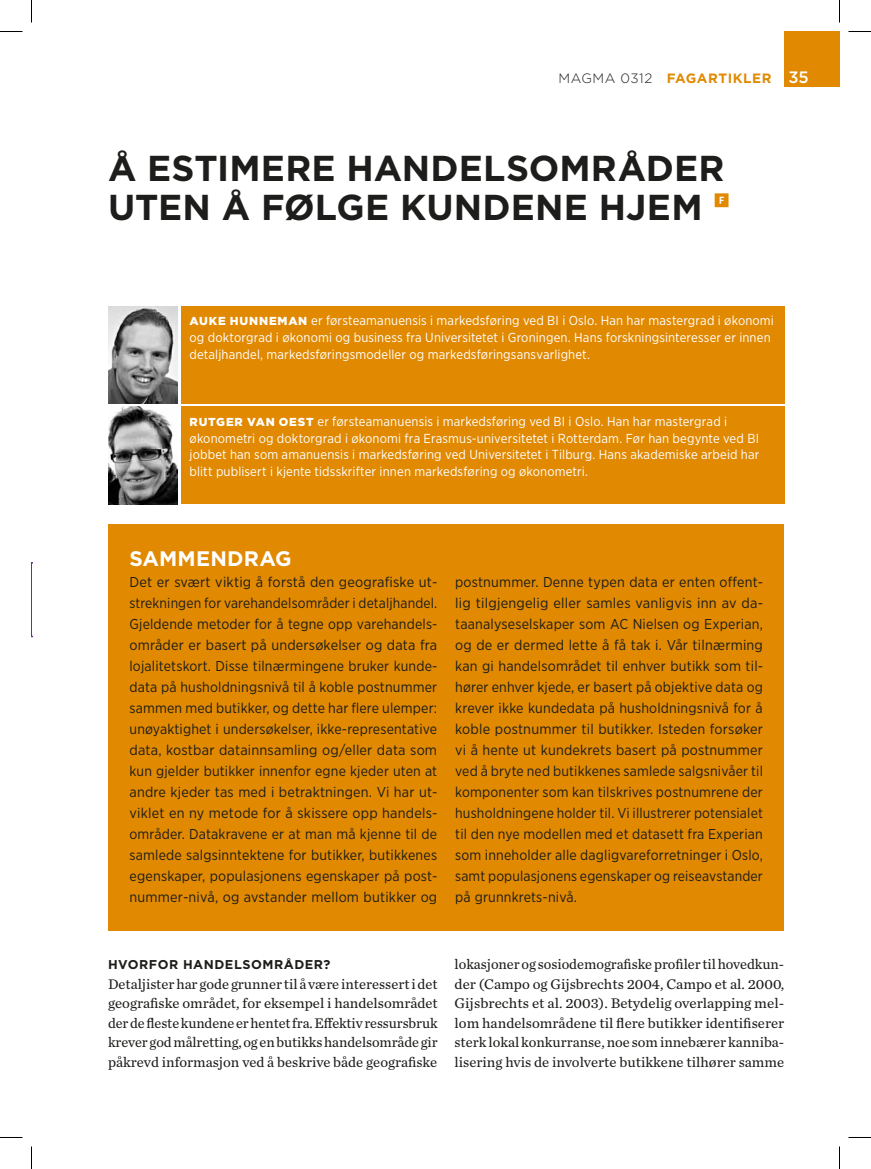
<style>
.page{position:relative;width:871px;height:1169px;background:#fff}
.page>*{position:absolute;margin:0;border:0;box-sizing:border-box;transform-origin:0 0}
.t1{font:700 36px/39px "Gotham";letter-spacing:.005em;color:#1d1d1b}
.t2{font:700 21px "Gotham";letter-spacing:.01em;color:#fff}
.t3{font:14.55px/19.5px "Chronicle Text G2";color:#1d1d1b;text-align:justify}
.t4{font:14.25px/21px "Gotham Narrow";letter-spacing:.01em;color:#1d1d1b;text-align:justify}
.t5{font:700 13.5px "Gotham";letter-spacing:.04em;color:#e18900}
.t6{font:13.05px/16.8px "Gotham Narrow";letter-spacing:.01em;color:#fff}
.t7{font:700 12.75px "Gotham";letter-spacing:.04em;color:#1d1d1b}
.t8{font:900 11.55px "Gotham";letter-spacing:.075em;color:#fff}
.s1{font-weight:300;color:#1d1d1b}
.s2{font-weight:500;font-size:16.5px;color:#fff}
.s3{font-family:"Gotham";font-weight:900;font-size:11.55px}
</style>
<div class="page">
<div style="left:784px;top:32px;width:55px;height:55px;background:#e18900"></div>
<div style="left:108px;top:524px;width:676px;height:406px;background:#e18900"></div>
<img style="left:108px;top:306px;width:70px;height:97px">
<div style="left:181px;top:306px;width:603px;height:97px;background:#e18900"></div>
<img style="left:108px;top:407px;width:70px;height:97px">
<div style="left:181px;top:407px;width:603px;height:97px;background:#e18900"></div>
<svg style="left:0;top:31px;width:22px;height:1px"></svg>
<svg style="left:848px;top:31px;width:23px;height:1px"></svg>
<svg style="left:0;top:1137px;width:22px;height:1px"></svg>
<svg style="left:848px;top:1137px;width:23px;height:1px"></svg>
<svg style="left:31px;top:0;width:1px;height:23px"></svg>
<svg style="left:31px;top:1146px;width:1px;height:23px"></svg>
<svg style="left:839px;top:0;width:1px;height:23px"></svg>
<svg style="left:839px;top:1146px;width:1px;height:23px"></svg>
<p class="t5" style="left:558px;top:69px;width:252px"><span class="s1">MAGMA 0312</span> FAGARTIKLER <span class="s2">35</span></p>
<h1 class="t1" style="left:108px;top:148px;width:623px">Å ESTIMERE HANDELSOMRÅDER<br>UTEN Å FØLGE KUNDENE HJEM <sup>F</sup></h1>
<p class="t6" style="left:190px;top:312px;width:586px;text-indent:122px">er førsteamanuensis i markedsføring ved BI i Oslo. Han har mastergrad i økonomi og doktorgrad i økonomi og business fra Universitetet i Groningen. Hans forskningsinteresser er innen detaljhandel, markedsføringsmodeller og markedsføringsansvarlighet.</p>
<p class="t8" style="left:190px;top:313px;width:106px">AUKE HUNNEMAN</p>
<p class="t6" style="left:190px;top:412px;width:571px"><span class="s3">RUTGER VAN OEST</span> er førsteamanuensis i markedsføring ved BI i Oslo. Han har mastergrad i økonometri og doktorgrad i økonomi fra Erasmus-universitetet i Rotterdam. Før han begynte ved BI jobbet han som amanuensis i markedsføring ved Universitetet i Tilburg. Hans akademiske arbeid har blitt publisert i kjente tidsskrifter innen markedsføring og økonometri.</p>
<h2 class="t2" style="left:129px;top:544px;width:164px">SAMMENDRAG</h2>
<p class="t4" style="left:129px;top:571px;width:310px">Det er svært viktig å forstå den geografiske ut&shy;strekningen for varehandelsområder i detaljhandel.<br>Gjeldende metoder for å tegne opp varehandels&shy;områder er basert på undersøkelser og data fra lojalitetskort. Disse tilnærmingene bruker kunde&shy;data på husholdningsnivå til å koble postnummer sammen med butikker, og dette har flere ulemper: unøyaktighet i undersøkelser, ikke-representative data, kostbar datainnsamling og/eller data som kun gjelder butikker innenfor egne kjeder uten at andre kjeder tas med i betraktningen. Vi har ut&shy;viklet en ny metode for å skissere opp handels&shy;områder. Datakravene er at man må kjenne til de samlede salgsinntektene for butikker, butikkenes egenskaper, populasjonens egenskaper på post&shy;nummer-nivå, og avstander mellom butikker og</p>
<p class="t4" style="left:455px;top:571px;width:310px">postnummer. Denne typen data er enten offent&shy;lig tilgjengelig eller samles vanligvis inn av da&shy;taanalyseselskaper som AC Nielsen og Experian, og de er dermed lette å få tak i. Vår tilnærming kan gi handelsområdet til enhver butikk som til&shy;hører enhver kjede, er basert på objektive data og krever ikke kundedata på husholdningsnivå for å koble postnummer til butikker. Isteden forsøker vi å hente ut kundekrets basert på postnummer ved å bryte ned butikkenes samlede salgsnivåer til komponenter som kan tilskrives postnumrene der husholdningene holder til. Vi illustrerer potensialet til den nye modellen med et datasett fra Experian som inneholder alle dagligvareforretninger i Oslo, samt populasjonens egenskaper og reiseavstander på grunnkrets-nivå.</p>
<p class="t7" style="left:108px;top:956px;width:224px">HVORFOR HANDELSOMRÅDER?</p>
<p class="t3" style="left:108px;top:973px;width:331px">Detaljister har gode grunner til å være interessert i det geografiske området, for eksempel i handelsområdet der de fleste kundene er hentet fra. Efektiv ressursbruk krever god målretting, og en butikks handelsområde gir påkrevd informasjon ved å beskrive både geografiske</p>
<p class="t3" style="left:455px;top:954px;width:331px;text-align:left">lokasjoner og sosiodemografiske profiler til hovedkun&shy;der (Campo og Gijsbrechts 2004, Campo et al. 2000, Gijsbrechts et al. 2003). Betydelig overlapping mel&shy;lom handelsområdene til flere butikker identifiserer sterk lokal konkurranse, noe som innebærer kanniba&shy;lisering hvis de involverte butikkene tilhører samme</p>
</div>
